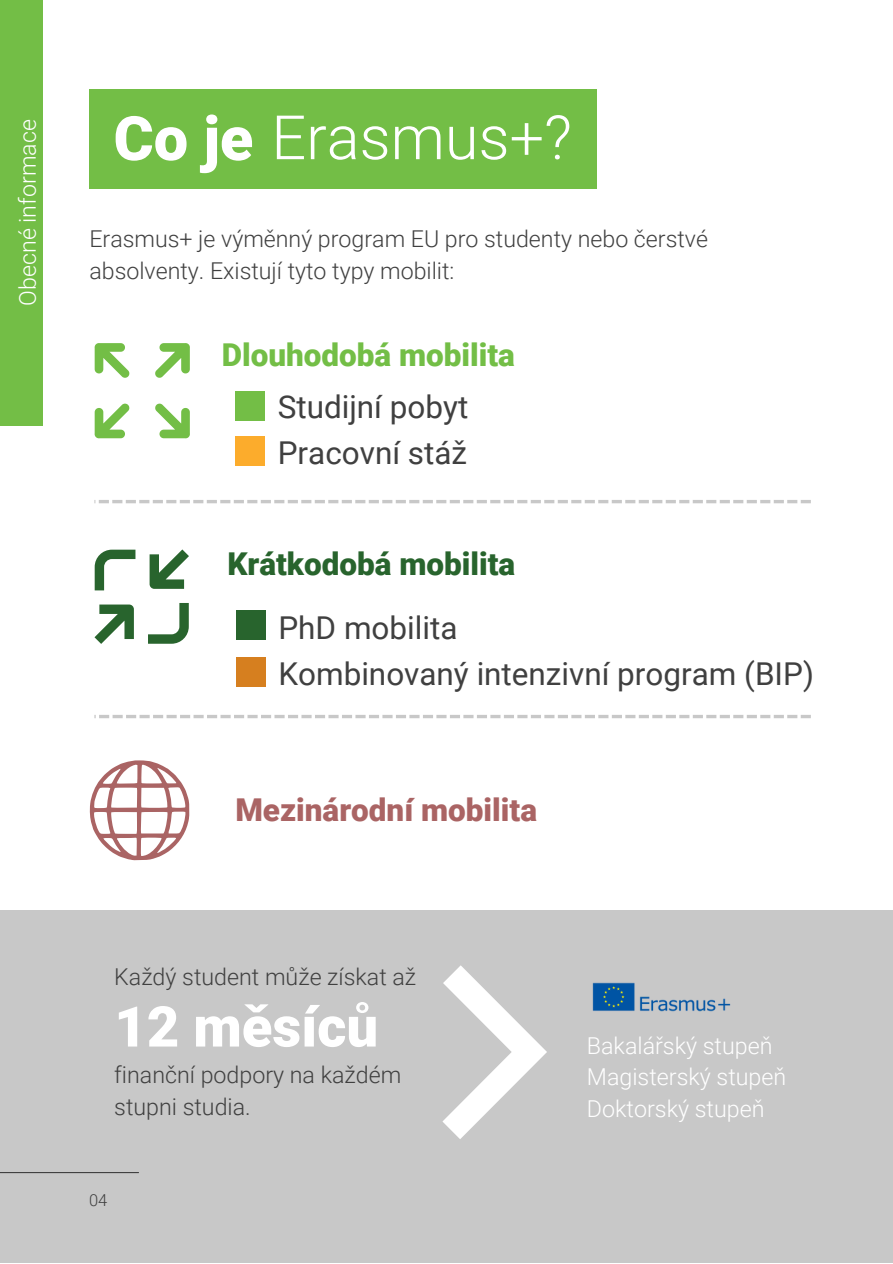
<style>
.page{position:relative;width:893px;height:1264px;background:#fff}
.page>*{position:absolute;margin:0;border:0;box-sizing:border-box;transform-origin:0 0}
.t1{font:300 61.2px "Roboto";color:#fff}
.t2{font:900 56.25px "Roboto";color:#fff}
.t3{font:31.5px/46px "Roboto";color:#404040}
.t4{font:900 31.5px "Roboto";color:#aa6464}
.t5{font:900 31.5px "Roboto";color:#73be46}
.t6{font:900 31.5px "Roboto";color:#28642d}
.t7{font:300 23.25px/32.5px "Roboto";color:#404040}
.t8{font:300 23.25px/31.5px "Roboto";color:#fff}
.t9{font:300 16.5px "Roboto";color:#404040}
.s1{font-weight:900}
</style>
<div class="page">
<div style="left:89px;top:89px;width:508px;height:100px;background:#73be46"></div>
<div style="left:0;top:910px;width:892px;height:352px;background:#c8c8c8"></div>
<svg style="left:442px;top:965px;width:105px;height:174px"></svg>
<img style="left:592px;top:982px;width:139px;height:30px">
<svg style="left:94px;top:500px;width:716px;height:3px"></svg>
<svg style="left:94px;top:715px;width:716px;height:3px"></svg>
<svg style="left:149px;top:549px;width:40px;height:40px"></svg>
<svg style="left:95px;top:549px;width:40px;height:41px"></svg>
<svg style="left:148px;top:603px;width:41px;height:40px"></svg>
<svg style="left:94px;top:604px;width:40px;height:40px"></svg>
<svg style="left:89px;top:760px;width:100px;height:100px"></svg>
<svg style="left:95px;top:343px;width:95px;height:95px"></svg>
<div style="left:0;top:0;width:43px;height:425px;background:#73be46"></div>
<hr style="left:0;top:1171px;width:138px;height:2px;background:#404040">
<div style="left:235px;top:436px;width:30px;height:29px;background:#fcac2c"></div>
<div style="left:235px;top:392px;width:30px;height:29px;background:#73be46"></div>
<div style="left:236px;top:657px;width:29px;height:29px;background:#d67f1f"></div>
<div style="left:236px;top:610px;width:29px;height:30px;background:#28642d"></div>
<p class="t8" style="left:12px;top:306px;width:188px;rotate:-90deg">Obecné informace</p>
<h1 class="t1" style="left:114px;top:102px;width:460px"><span class="s1">Co je</span> Erasmus+?</h1>
<p class="t7" style="left:89px;top:223px;width:620px;line-height:31.5px">Erasmus+ je výměnný program EU pro studenty nebo čerstvé absolventy. Existují tyto typy mobilit:</p>
<h3 class="t5" style="left:222px;top:336px;width:295px">Dlouhodobá mobilita</h3>
<h3 class="t3" style="left:278px;top:384px;width:192px">Studijní pobyt<br>Pracovní stáž</h3>
<h3 class="t6" style="left:227px;top:546px;width:289px">Krátkodobá mobilita</h3>
<h3 class="t3" style="left:278px;top:604px;width:537px">PhD mobilita<br>Kombinovaný intenzivní program (BIP)</h3>
<h3 class="t4" style="left:235px;top:791px;width:303px">Mezinárodní mobilita</h3>
<p class="t7" style="left:114px;top:960px;width:303px">Každý student může získat až</p>
<h2 class="t2" style="left:114px;top:994px;width:265px">12 měsíců</h2>
<p class="t7" style="left:114px;top:1058px;width:288px">finanční podpory na každém stupni studia.</p>
<p class="t9" style="left:89px;top:1190px;width:20px">04</p>
<p class="t8" style="left:587px;top:1030px;width:201px">Bakalářský stupeň<br>Magisterský stupeň<br>Doktorský stupeň</p>
</div>
